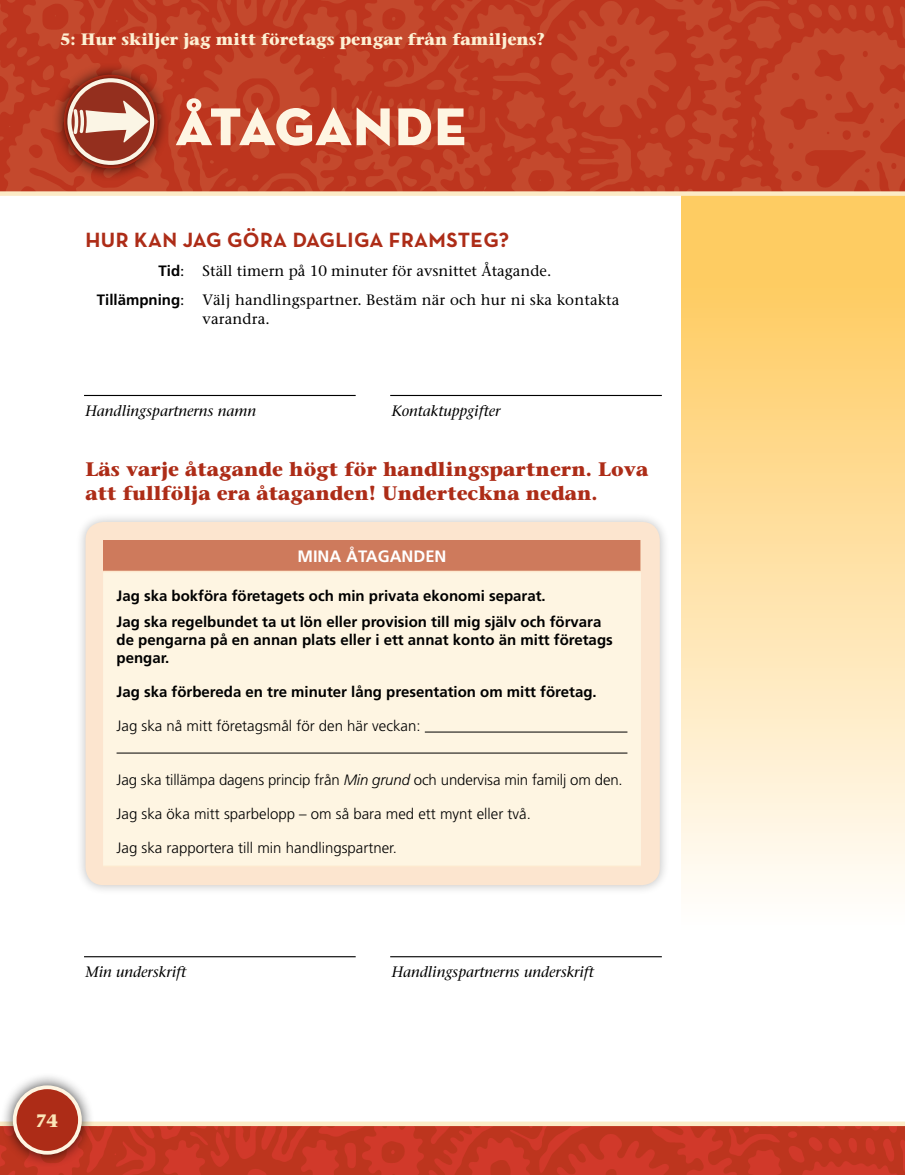
<style>
.page{position:relative;width:905px;height:1175px;background:#fff}
.page>*{position:absolute;margin:0;border:0;box-sizing:border-box;transform-origin:0 0}
.CHAP_title{font:54px "Neutralds Lat Titling Display";letter-spacing:.025em;color:#fef5e2}
.LISTdef-1_title{font:700 21px "Neutralds Lat";letter-spacing:.02em;color:#ad2c17}
.CHAP_para{font:700 19.5px/24px "Stone Seriflds Lat";color:#ad2c17}
.t1{font:700 18px "Stone Seriflds Lat";color:#fbe6b8}
.t2{font:700 16.5px "Stone Seriflds Lat";color:#fdf0d3}
.t3{font:700 16.5px "Frutigerlds Lat";color:#fff}
.t4{font:700 15px/26.2px "Frutigerlds Lat";color:#000}
.t5{font:300 15px "Frutigerlds Lat";color:#000}
.LISTdef-1_para_first{font:500 15px/19.5px "Stone Seriflds Lat";letter-spacing:.01em;color:#000}
.TXTINPUT-1_inputFiel{font:italic 500 15px "Stone Seriflds Lat";color:#000}
.s1{font-family:"Frutigerlds Lat";font-weight:700}
.s2{font-style:italic}
</style>
<div class="page">
<svg style="left:681px;top:196px;width:223px;height:693px"></svg>
<img style="left:0;top:1126px;width:904px;height:48px">
<div style="left:0;top:1121px;width:904px;height:5px;background:#fcebc6"></div>
<div style="left:0;top:1072px;width:95px;height:95px;background:#000;opacity:.75"></div>
<div style="left:15px;top:1087px;width:65px;height:65px;background:#ad2c17;border-radius:50%"></div>
<div style="left:13px;top:1085px;width:69px;height:69px;border:4px solid #fef5e2;border-radius:50%"></div>
<img style="left:0;top:0;width:904px;height:191px">
<div style="left:0;top:191px;width:904px;height:5px;background:#fcebc6"></div>
<hr style="left:84px;top:395px;width:272px;height:1px;background:#000">
<hr style="left:390px;top:395px;width:272px;height:1px;background:#000">
<div style="left:75px;top:512px;width:595px;height:383px;background:#000;opacity:.25"></div>
<div style="left:86px;top:522px;width:573px;height:363px;background:#fce5cf;border-radius:18px"></div>
<div style="left:103px;top:540px;width:538px;height:31px;background:#ce7a5c"></div>
<div style="left:103px;top:572px;width:538px;height:293px;background:#fef5e2"></div>
<hr style="left:640px;top:540px;width:1px;height:31px;background:#fde9cf">
<hr style="left:103px;top:571px;width:538px;height:1px;background:#fde9cf">
<hr style="left:103px;top:865px;width:538px;height:2px;background:#fde9cf">
<hr style="left:425px;top:731px;width:202px;height:1px;background:#000">
<hr style="left:117px;top:752px;width:510px;height:1px;background:#000">
<hr style="left:84px;top:956px;width:272px;height:1px;background:#000">
<hr style="left:390px;top:956px;width:272px;height:1px;background:#000">
<div style="left:51px;top:61px;width:119px;height:120px;background:#000;opacity:.75"></div>
<img style="left:64px;top:75px;width:93px;height:93px">
<svg style="left:67px;top:78px;width:87px;height:87px"></svg>
<p class="t2" style="left:60px;top:25px;width:486px">5: Hur skiljer jag mitt företags pengar från familjens?</p>
<p class="CHAP_title" style="left:175px;top:84px;width:292px">ÅTAGANDE</p>
<p class="LISTdef-1_title" style="left:86px;top:223px;width:425px">HUR KAN JAG GÖRA DAGLIGA FRAMSTEG?</p>
<p class="LISTdef-1_para_first" style="left:159px;top:261px;width:394px"><span class="s1">Tid</span>: Ställ timern på 10 minuter för avsnittet Åtagande.</p>
<p class="LISTdef-1_para_first" style="left:202px;top:289px;width:418px;text-indent:-106px"><span class="s1">Tillämpning</span>: Välj handlingspartner. Bestäm när och hur ni ska kontakta varandra.</p>
<p class="TXTINPUT-1_inputFiel" style="left:86px;top:398px;width:172px">Handlingspartnerns namn</p>
<p class="TXTINPUT-1_inputFiel" style="left:392px;top:398px;width:110px">Kontaktuppgifter</p>
<p class="CHAP_para" style="left:86px;top:456px;width:564px">Läs varje åtagande högt för handlingspartnern. Lova att fullfölja era åtaganden! Underteckna nedan.</p>
<p class="t3" style="left:297px;top:543px;width:150px">MINA ÅTAGANDEN</p>
<p class="t4" style="left:117px;top:582px;width:486px">Jag ska bokföra företagets och min privata ekonomi separat.<br>Jag ska regelbundet ta ut lön eller provision till mig själv och förvara</p>
<p class="t4" style="left:117px;top:630px;width:497px;line-height:18px">de pengarna på en annan plats eller i ett annat konto än mitt företags pengar.</p>
<p class="t4" style="left:117px;top:678px;width:481px">Jag ska förbereda en tre minuter lång presentation om mitt företag.</p>
<p class="t5" style="left:117px;top:714px;width:305px">Jag ska nå mitt företagsmål för den här veckan:</p>
<p class="t5" style="left:117px;top:769px;width:507px">Jag ska tillämpa dagens princip från <span class="s2">Min grund</span> och undervisa min familj om den.</p>
<p class="t5" style="left:117px;top:803px;width:416px">Jag ska öka mitt sparbelopp – om så bara med ett mynt eller två.</p>
<p class="t5" style="left:117px;top:836px;width:282px">Jag ska rapportera till min handlingspartner.</p>
<p class="TXTINPUT-1_inputFiel" style="left:86px;top:959px;width:102px">Min underskrift</p>
<p class="TXTINPUT-1_inputFiel" style="left:392px;top:959px;width:204px">Handlingspartnerns underskrift</p>
<p class="t1" style="left:35px;top:1105px;width:24px">74</p>
</div>
